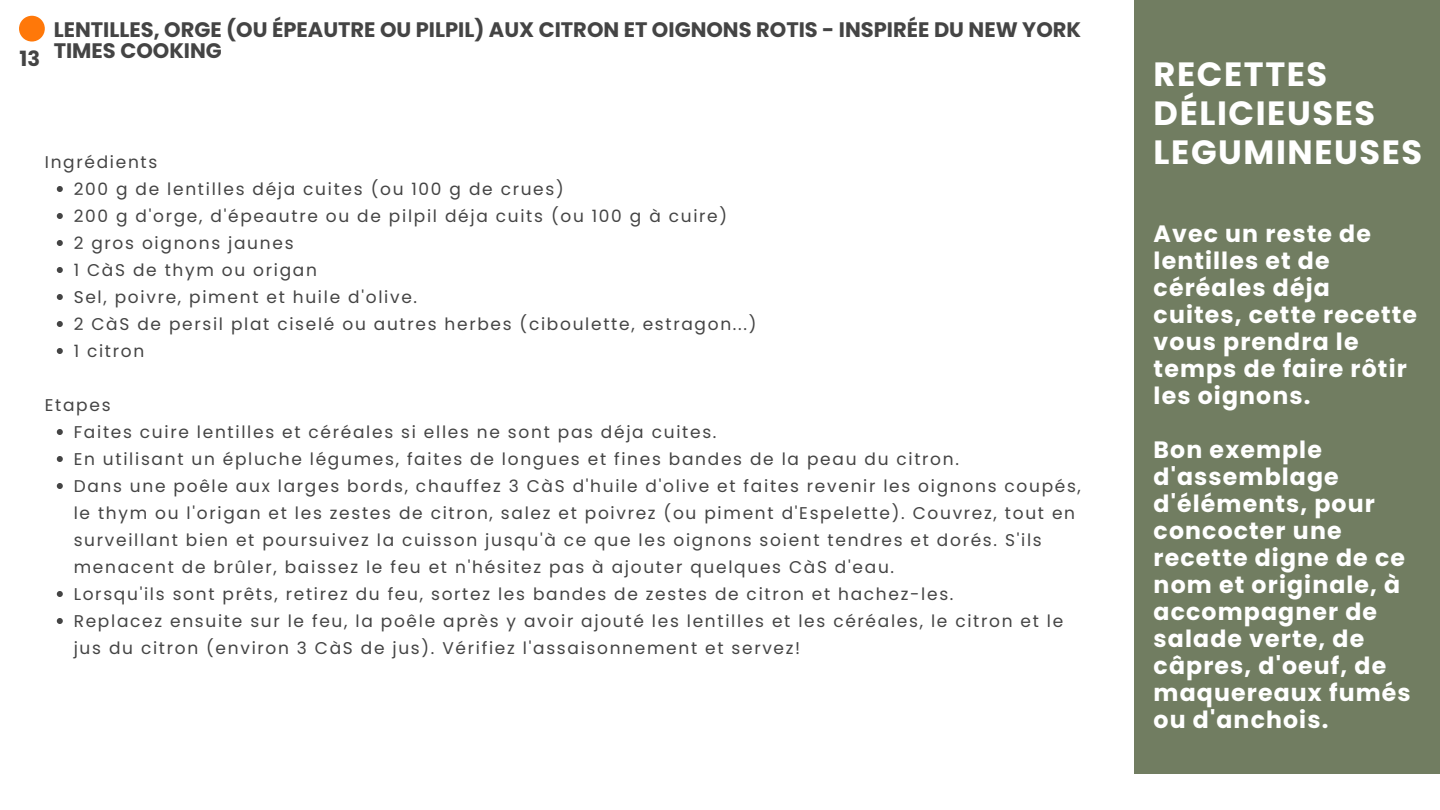
<style>
.page{position:relative;width:1440px;height:810px;background:#fff}
.page>*{position:absolute;margin:0;border:0;box-sizing:border-box;transform-origin:0 0}
.t1{font:700 33.6px/39px "Poppins";letter-spacing:.045em;color:#fff}
.t2{font:700 23.6px/27px "Poppins";letter-spacing:.045em;color:#fff}
.t3{font:700 21px/21px "Poppins";color:#444}
.t4{font:17px/27px "Poppins";letter-spacing:.1em;color:#444}
</style>
<div class="page">
<div style="left:1134px;top:0;width:306px;height:774px;background:#717d61"></div>
<div style="left:19px;top:16px;width:26px;height:25px;background:#ff7809;border-radius:50%"></div>
<svg style="left:57px;top:186px;width:6px;height:6px"></svg>
<svg style="left:57px;top:213px;width:6px;height:6px"></svg>
<svg style="left:57px;top:240px;width:6px;height:6px"></svg>
<svg style="left:57px;top:267px;width:6px;height:6px"></svg>
<svg style="left:57px;top:294px;width:6px;height:6px"></svg>
<svg style="left:57px;top:321px;width:6px;height:6px"></svg>
<svg style="left:57px;top:348px;width:6px;height:6px"></svg>
<svg style="left:57px;top:429px;width:6px;height:6px"></svg>
<svg style="left:57px;top:456px;width:6px;height:6px"></svg>
<svg style="left:57px;top:483px;width:6px;height:6px"></svg>
<svg style="left:57px;top:591px;width:6px;height:6px"></svg>
<svg style="left:57px;top:618px;width:6px;height:6px"></svg>
<p class="t3" style="left:20px;top:48px;width:22px">13</p>
<p class="t3" style="left:54px;top:19px;width:1029px">LENTILLES, ORGE (OU ÉPEAUTRE OU PILPIL) AUX CITRON ET OIGNONS ROTIS - INSPIRÉE DU NEW YORK<br>TIMES COOKING</p>
<p class="t4" style="left:74px;top:149px;width:684px;text-indent:-29px">Ingrédients<br>200 g de lentilles déja cuites (ou 100 g de crues)<br>200 g d'orge, d'épeautre ou de pilpil déja cuits (ou 100 g à cuire)<br>2 gros oignons jaunes<br>1 CàS de thym ou origan<br>Sel, poivre, piment et huile d'olive.<br>2 CàS de persil plat ciselé ou autres herbes (ciboulette, estragon...)<br>1 citron</p>
<p class="t4" style="left:74px;top:392px;width:1009px;text-indent:-29px">Etapes<br>Faites cuire lentilles et céréales si elles ne sont pas déja cuites.<br>En utilisant un épluche légumes, faites de longues et fines bandes de la peau du citron.<br>Dans une poêle aux larges bords, chauffez 3 CàS d'huile d'olive et faites revenir les oignons coupés, le thym ou l'origan et les zestes de citron, salez et poivrez (ou piment d'Espelette). Couvrez, tout en surveillant bien et poursuivez la cuisson jusqu'à ce que les oignons soient tendres et dorés. S'ils menacent de brûler, baissez le feu et n'hésitez pas à ajouter quelques CàS d'eau.<br>Lorsqu'ils sont prêts, retirez du feu, sortez les bandes de zestes de citron et hachez-les.<br>Replacez ensuite sur le feu, la poêle après y avoir ajouté les lentilles et les céréales, le citron et le jus du citron (environ 3 CàS de jus). Vérifiez l'assaisonnement et servez!</p>
<h1 class="t1" style="left:1154px;top:55px;width:270px">RECETTES<br>DÉLICIEUSES<br>LEGUMINEUSES</h1>
<h2 class="t2" style="left:1154px;top:220px;width:265px">Avec un reste de lentilles et de céréales déja cuites, cette recette vous prendra le temps de faire rôtir les oignons.</h2>
<h2 class="t2" style="left:1154px;top:436px;width:259px">Bon exemple d'assemblage d'éléments, pour concocter une recette digne de ce nom et originale, à accompagner de salade verte, de câpres, d'oeuf, de maquereaux fumés ou d'anchois.</h2>
</div>
